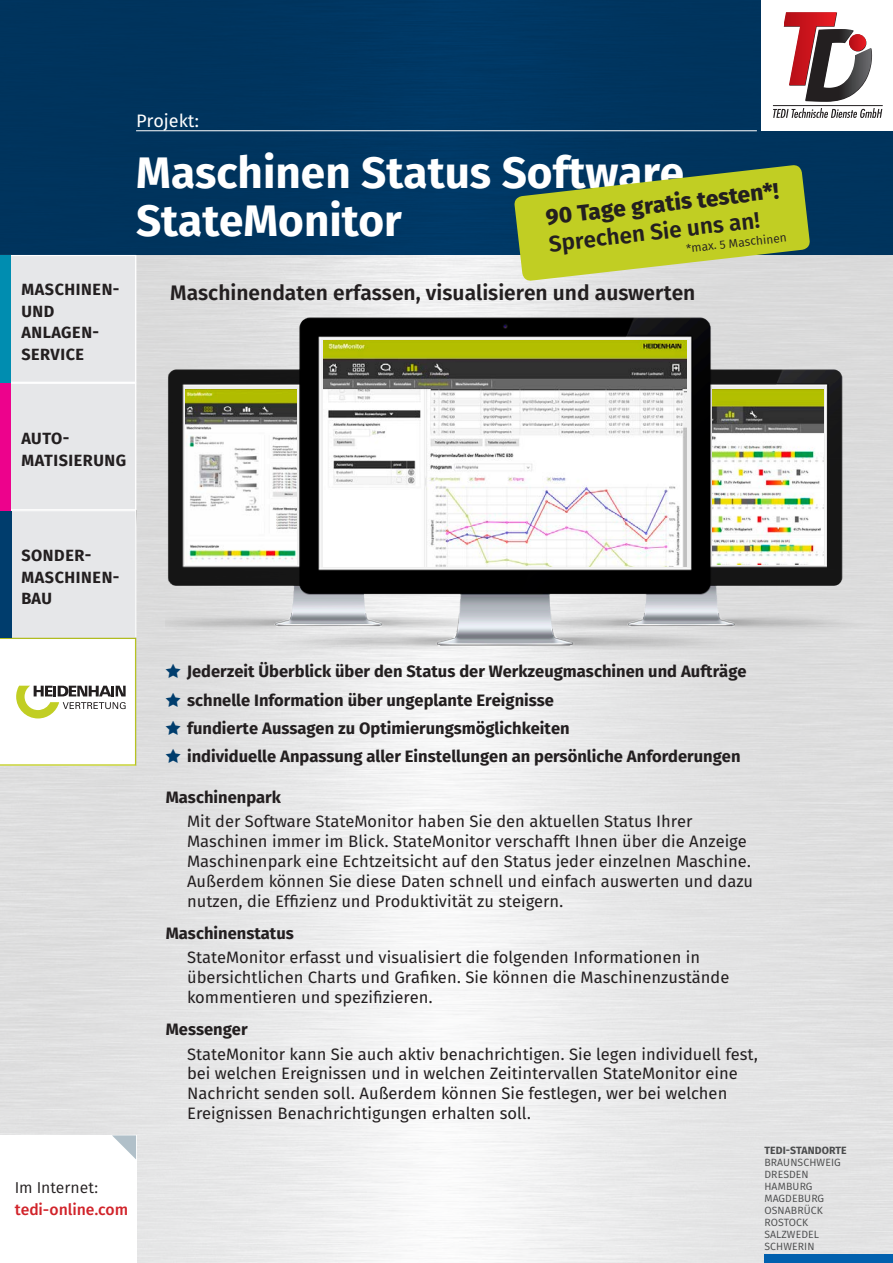
<style>
.page{position:relative;width:893px;height:1263px;background:#fff}
.page>*{position:absolute;margin:0;border:0;box-sizing:border-box;transform-origin:0 0}
.t1{font:700 44.1px/47.7px "Fira Sans";color:#fff}
.t2{font:800 22.5px "Fira Sans";color:#231f20}
.t3{font:600 22.5px "Fira Sans";color:#231f20}
.t4{font:600 21px "Fira Sans";color:#231f20}
.t5{font:18px "Fira Sans OT";color:#fff}
.t6{font:16.5px/19.8px "Fira Sans OT";color:#231f20}
.t7{font:700 16.5px/28.3px "Fira Sans OT";color:#231f20}
.t8{font:700 16.2px/21.6px "Fira Sans";letter-spacing:.035em;color:#231f20}
.t9{font:15.75px "Fira Sans OT Medium";letter-spacing:-.005em;color:#d1232a}
.t10{font:15.75px "Fira Sans";letter-spacing:-.005em;color:#231f20}
.t11{font:12px "Fira Sans";color:#231f20}
.t12{font:10.5px/12px "Fira Sans";letter-spacing:.01em;color:#4b4c4d}
.t13{font:700 10.5px "Fira Sans";letter-spacing:.01em;color:#4b4c4d}
</style>
<div class="page">
<div style="left:0;top:0;width:893px;height:255px;background:#00345e"></div>
<div style="left:764px;top:1254px;width:129px;height:9px;background:#0160ae"></div>
<div style="left:761px;top:0;width:132px;height:130px;background:#fff"></div>
<svg style="left:783px;top:12px;width:89px;height:90px"></svg>
<svg style="left:773px;top:108px;width:109px;height:10px"></svg>
<hr style="left:773px;top:105px;width:110px;height:1px;background:#231f20">
<hr style="left:136px;top:130px;width:621px;height:1px;background:#fff">
<div style="left:0;top:635px;width:139px;height:132px;background:#231f20;opacity:.25"></div>
<svg style="left:0;top:256px;width:136px;height:510px"></svg>
<svg style="left:112px;top:1135px;width:24px;height:24px"></svg>
<div style="left:0;top:383px;width:11px;height:127px;background:#ed028c"></div>
<div style="left:0;top:255px;width:11px;height:128px;background:#008db0"></div>
<div style="left:0;top:511px;width:11px;height:126px;background:#003d6d"></div>
<img style="left:166px;top:282px;width:710px;height:403px">
<img style="left:323px;top:340px;width:364px;height:227px">
<img style="left:185px;top:389px;width:111px;height:175px">
<img style="left:713px;top:389px;width:111px;height:175px">
<svg style="left:514px;top:165px;width:297px;height:117px"></svg>
<svg style="left:166px;top:664px;width:15px;height:14px"></svg>
<svg style="left:166px;top:692px;width:15px;height:15px"></svg>
<svg style="left:166px;top:721px;width:15px;height:14px"></svg>
<svg style="left:166px;top:749px;width:15px;height:14px"></svg>
<p class="t8" style="left:21px;top:278px;width:100px">MASCHINEN-<br>UND<br>ANLAGEN-<br>SERVICE</p>
<p class="t5" style="left:136px;top:108px;width:65px">Projekt:</p>
<h1 class="t1" style="left:136px;top:146px;width:550px">Maschinen Status Software<br>StateMonitor</h1>
<h2 class="t2" style="left:544px;top:196px;width:236px;rotate:-6deg">90 Tage gratis testen*!</h2>
<h2 class="t3" style="left:547px;top:224px;width:213px;rotate:-6deg">Sprechen Sie uns an!</h2>
<p class="t11" style="left:685px;top:239px;width:103px;rotate:-6deg">*max. 5 Maschinen</p>
<p class="t4" style="left:170px;top:276px;width:527px">Maschinendaten erfassen, visualisieren und auswerten</p>
<p class="t8" style="left:21px;top:427px;width:107px">AUTO-<br>MATISIERUNG</p>
<p class="t8" style="left:21px;top:543px;width:96px">SONDER-<br>MASCHINEN--<br>BAU</p>
<p class="t10" style="left:15px;top:1176px;width:85px">Im Internet:</p>
<p class="t9" style="left:15px;top:1198px;width:115px">tedi-online.com</p>
<p class="t7" style="left:187px;top:659px;width:561px">Jederzeit Überblick über den Status der Werkzeugmaschinen und Aufträge schnelle Information über ungeplante Ereignisse<br>fundierte Aussagen zu Optimierungsmöglichkeiten<br>individuelle Anpassung aller Einstellungen an persönliche Anforderungen</p>
<p class="t7" style="left:166px;top:785px;width:117px">Maschinenpark</p>
<p class="t6" style="left:187px;top:813px;width:568px">Mit der Software StateMonitor haben Sie den aktuellen Status Ihrer Maschinen immer im Blick. StateMonitor verschafft Ihnen über die Anzeige Maschinenpark eine Echtzeitsicht auf den Status jeder einzelnen Maschine.<br>Außerdem können Sie diese Daten schnell und einfach auswerten und dazu nutzen, die Effizienz und Produktivität zu steigern.</p>
<p class="t7" style="left:166px;top:920px;width:130px">Maschinenstatus</p>
<p class="t6" style="left:187px;top:949px;width:544px">StateMonitor erfasst und visualisiert die folgenden Informationen in übersichtlichen Charts und Grafiken. Sie können die Maschinenzustände kommentieren und spezifizieren.</p>
<p class="t7" style="left:166px;top:1017px;width:83px">Messenger</p>
<p class="t6" style="left:187px;top:1045px;width:573px">StateMonitor kann Sie auch aktiv benachrichtigen. Sie legen individuell fest, bei welchen Ereignissen und in welchen Zeitintervallen StateMonitor eine Nachricht senden soll. Außerdem können Sie festlegen, wer bei welchen Ereignissen Benachrichtigungen erhalten soll.</p>
<p class="t13" style="left:764px;top:1142px;width:84px">TEDI-STANDORTE</p>
<p class="t12" style="left:764px;top:1156px;width:78px">BRAUNSCHWEIG<br>DRESDEN<br>HAMBURG<br>MAGDEBURG<br>OSNABRÜCK<br>ROSTOCK<br>SALZWEDEL<br>SCHWERIN</p>
</div>
